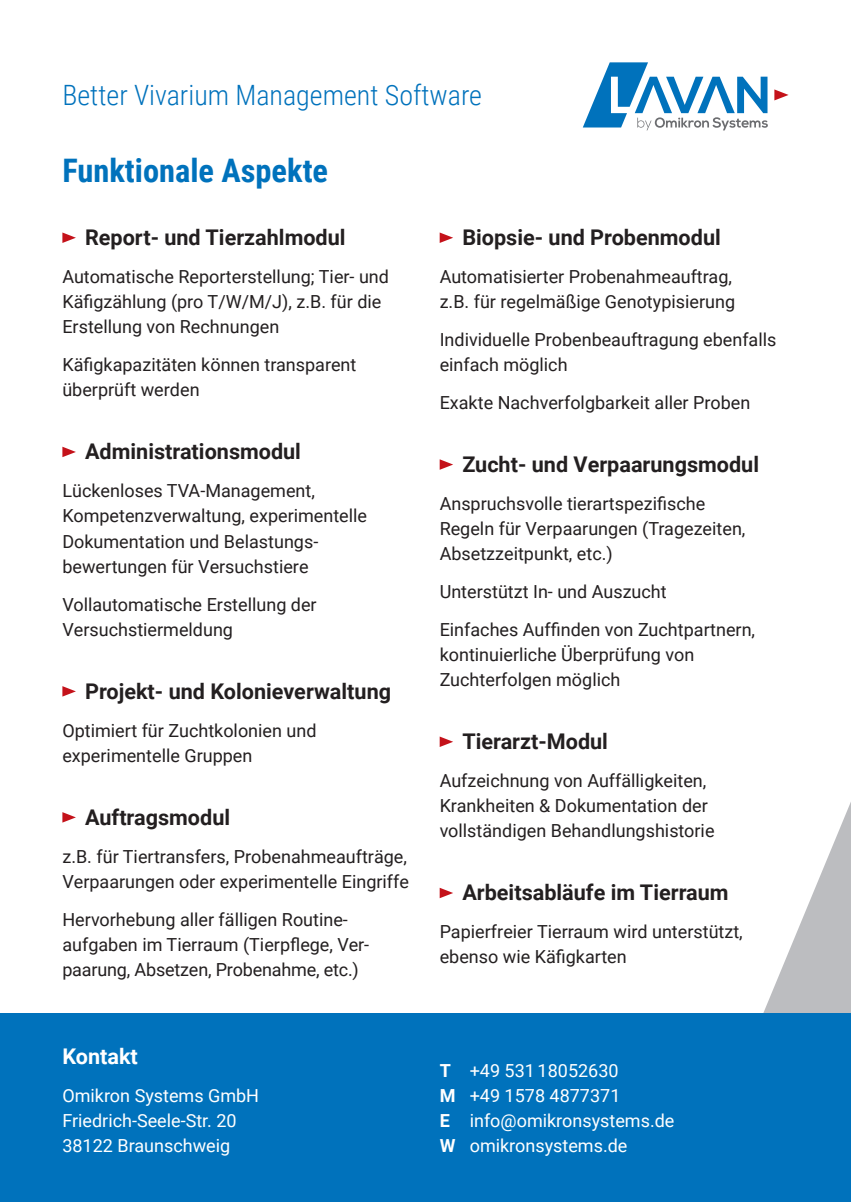
<style>
.page{position:relative;width:851px;height:1202px;background:#fff}
.page>*{position:absolute;margin:0;border:0;box-sizing:border-box;transform-origin:0 0}
.t1{font:700 32.4px "Roboto Condensed";color:#0072bc}
.t2{font:300 28px "Roboto Condensed";color:#0072bc}
.t3{font:700 21.6px "Roboto";color:#231f20}
.t4{font:700 21.6px "Roboto";color:#fff}
.t5{font:18px/25.2px "Roboto";color:#231f20}
.t6{font:18px/25.2px "Roboto";color:#fff}
.s1{font-weight:700}
</style>
<div class="page">
<svg style="left:774px;top:89px;width:14px;height:11px"></svg>
<svg style="left:582px;top:62px;width:185px;height:68px"></svg>
<svg style="left:763px;top:804px;width:87px;height:210px"></svg>
<div style="left:0;top:1014px;width:850px;height:188px;background:#0072bc"></div>
<svg style="left:62px;top:232px;width:14px;height:11px"></svg>
<svg style="left:62px;top:447px;width:14px;height:10px"></svg>
<svg style="left:62px;top:686px;width:14px;height:11px"></svg>
<svg style="left:62px;top:812px;width:14px;height:11px"></svg>
<svg style="left:439px;top:232px;width:14px;height:11px"></svg>
<svg style="left:439px;top:459px;width:14px;height:11px"></svg>
<svg style="left:439px;top:736px;width:14px;height:11px"></svg>
<svg style="left:439px;top:888px;width:14px;height:10px"></svg>
<h2 class="t2" style="left:62px;top:76px;width:421px">Better Vivarium Management Software</h2>
<h1 class="t1" style="left:62px;top:148px;width:267px">Funktionale Aspekte</h1>
<p class="t3" style="left:85px;top:222px;width:262px">Report- und Tierzahlmodul</p>
<p class="t5" style="left:62px;top:263px;width:328px">Automatische Reporterstellung; Tier- und<br>Käfigzählung (pro T/W/M/J), z.B. für die<br>Erstellung von Rechnungen</p>
<p class="t5" style="left:62px;top:351px;width:295px">Käfigkapazitäten können transparent überprüft werden</p>
<p class="t3" style="left:85px;top:436px;width:217px">Administrationsmodul</p>
<p class="t5" style="left:62px;top:477px;width:306px">Lückenloses TVA-Management, Kompetenzverwaltung, experimentelle Dokumentation und Belastungs&shy;bewertungen für Versuchstiere</p>
<p class="t5" style="left:62px;top:591px;width:256px">Vollautomatische Erstellung der<br>Versuchstiermeldung</p>
<p class="t3" style="left:85px;top:676px;width:307px">Projekt- und Kolonieverwaltung</p>
<p class="t5" style="left:62px;top:717px;width:256px">Optimiert für Zuchtkolonien und experimentelle Gruppen</p>
<p class="t3" style="left:85px;top:802px;width:147px">Auftragsmodul</p>
<p class="t5" style="left:62px;top:843px;width:348px">z.B. für Tiertransfers, Probenahmeaufträge,<br>Verpaarungen oder experimentelle Eingriffe</p>
<p class="t5" style="left:62px;top:906px;width:308px">Hervorhebung aller fälligen Routine&shy;aufgaben im Tierraum (Tierpflege, Ver&shy;paarung, Absetzen, Probenahme, etc.)</p>
<p class="t4" style="left:62px;top:1041px;width:77px">Kontakt</p>
<p class="t6" style="left:62px;top:1082px;width:198px">Omikron Systems GmbH<br>Friedrich-Seele-Str. 20<br>38122 Braunschweig</p>
<p class="t3" style="left:462px;top:222px;width:260px">Biopsie- und Probenmodul</p>
<p class="t5" style="left:439px;top:263px;width:297px">Automatisierter Probenahmeauftrag, z.B. für regelmäßige Genotypisierung</p>
<p class="t5" style="left:439px;top:326px;width:338px">Individuelle Probenbeauftragung ebenfalls einfach möglich</p>
<p class="t5" style="left:439px;top:389px;width:312px">Exakte Nachverfolgbarkeit aller Proben</p>
<p class="t3" style="left:462px;top:449px;width:298px">Zucht- und Verpaarungsmodul</p>
<p class="t5" style="left:439px;top:490px;width:307px">Anspruchsvolle tierartspezifische<br>Regeln für Verpaarungen (Tragezeiten,<br>Absetzzeitpunkt, etc.)</p>
<p class="t5" style="left:439px;top:572px;width:317px;line-height:37.8px">Unterstützt In- und Auszucht<br>Einfaches Auffinden von Zuchtpartnern,</p>
<p class="t5" style="left:439px;top:641px;width:256px">kontinuierliche Überprüfung von<br>Zuchterfolgen möglich</p>
<p class="t3" style="left:462px;top:726px;width:147px">Tierarzt-Modul</p>
<p class="t5" style="left:439px;top:767px;width:276px">Aufzeichnung von Auffälligkeiten,<br>Krankheiten &amp; Dokumentation der vollständigen Behandlungshistorie</p>
<p class="t3" style="left:462px;top:877px;width:268px">Arbeitsabläufe im Tierraum</p>
<p class="t5" style="left:439px;top:918px;width:304px">Papierfreier Tierraum wird unterstützt, ebenso wie Käfigkarten</p>
<p class="t6" style="left:439px;top:1057px;width:236px"><span class="s1">T</span> +49 531 18052630<br><span class="s1">M</span> +49 1578 4877371<br><span class="s1">E</span> info@omikronsystems.de<br><span class="s1">W</span> omikronsystems.de</p>
</div>
